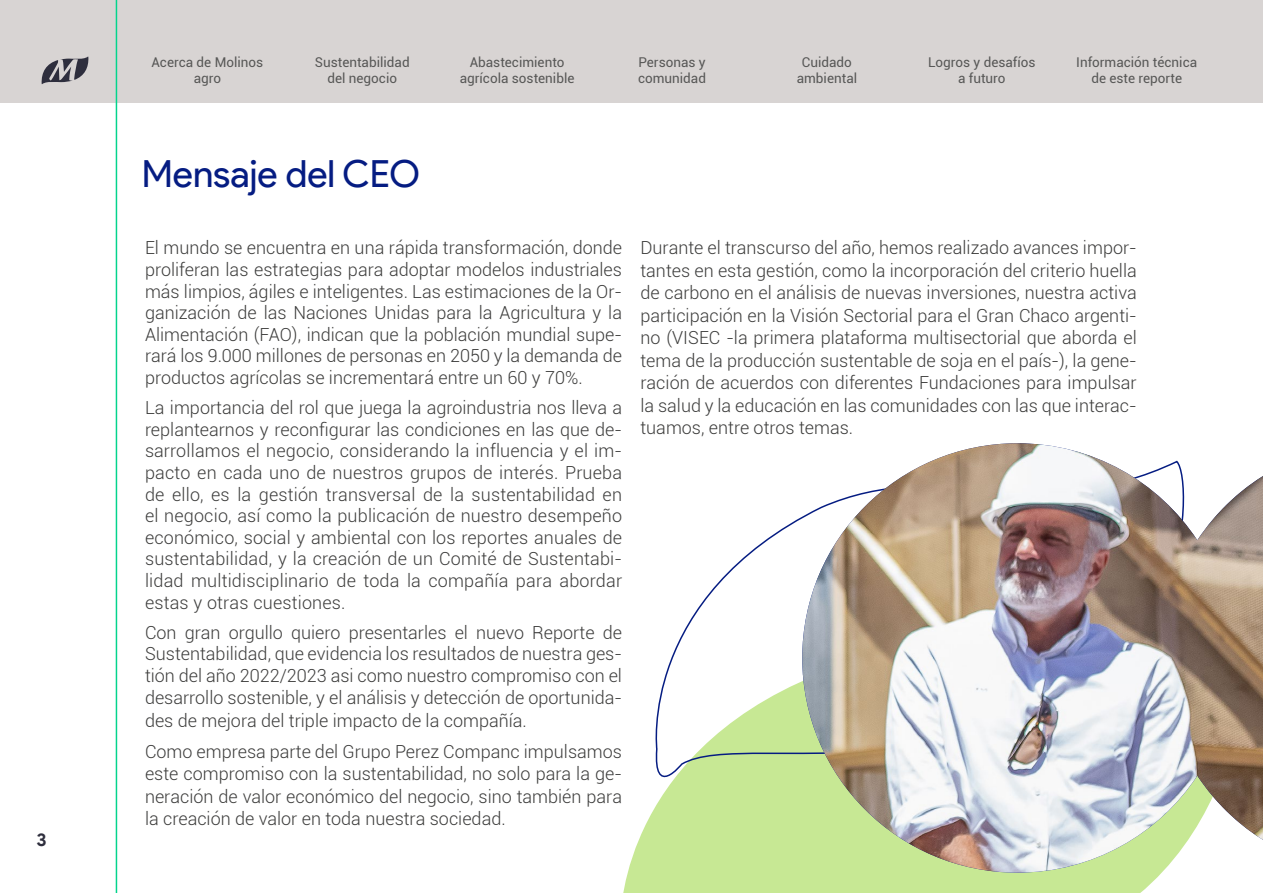
<style>
.page{position:relative;width:1263px;height:893px;background:#fff}
.page>*{position:absolute;margin:0;border:0;box-sizing:border-box;transform-origin:0 0}
.t1{font:37.5px "Product Sans";color:#051c82}
.t2{font:300 18px/21.6px "Roboto";color:#3c3c3b;text-align:justify}
.t3{font:700 18px "Product Sans";color:#2e2e3d}
.t4{font:13.5px/16.2px "Roboto";color:#575756;text-align:center}
</style>
<div class="page">
<div style="left:623px;top:800px;width:538px;height:93px;background:#c7e894"></div>
<svg style="left:655px;top:517px;width:147px;height:283px"></svg>
<img style="left:802px;top:443px;width:461px;height:430px">
<div style="left:0;top:0;width:1263px;height:103px;background:#d8d4d3"></div>
<svg style="left:41px;top:57px;width:48px;height:27px"></svg>
<hr style="left:116px;top:0;width:1px;height:893px;background:#03d48c">
<p class="t3" style="left:37px;top:829px;width:12px">3</p>
<p class="t4" style="left:151px;top:53px;width:113px">Acerca de Molinos agro</p>
<p class="t4" style="left:315px;top:53px;width:96px">Sustentabilidad del negocio</p>
<p class="t4" style="left:460px;top:53px;width:116px">Abastecimiento agrícola sostenible</p>
<p class="t4" style="left:638px;top:53px;width:70px;text-align:left">Personas y comunidad</p>
<p class="t4" style="left:797px;top:53px;width:62px">Cuidado ambiental</p>
<p class="t4" style="left:928px;top:53px;width:109px">Logros y desafíos a futuro</p>
<p class="t4" style="left:1076px;top:53px;width:122px">Información técnica de este reporte</p>
<h1 class="t1" style="left:142px;top:153px;width:280px">Mensaje del CEO</h1>
<p class="t2" style="left:145px;top:237px;width:478px">El mundo se encuentra en una rápida transformación, donde proliferan las estrategias para adoptar modelos industriales más limpios, ágiles e inteligentes. Las estimaciones de la Or&shy;ganización de las Naciones Unidas para la Agricultura y la Alimentación (FAO), indican que la población mundial supe&shy;rará los 9.000 millones de personas en 2050 y la demanda de productos agrícolas se incrementará entre un 60 y 70%.</p>
<p class="t2" style="left:145px;top:396px;width:479px">La importancia del rol que juega la agroindustria nos lleva a replantearnos y reconfigurar las condiciones en las que de&shy;sarrollamos el negocio, considerando la influencia y el im&shy;pacto en cada uno de nuestros grupos de interés. Prueba de ello, es la gestión transversal de la sustentabilidad en el negocio, así como la publicación de nuestro desempeño económico, social y ambiental con los reportes anuales de sustentabilidad, y la creación de un Comité de Sustentabi&shy;lidad multidisciplinario de toda la compañía para abordar estas y otras cuestiones.</p>
<p class="t2" style="left:145px;top:621px;width:478px;line-height:22px">Con gran orgullo quiero presentarles el nuevo Reporte de Sustentabilidad, que evidencia los resultados de nuestra ges&shy;tión del año 2022/2023 asi como nuestro compromiso con el desarrollo sostenible, y el análisis y detección de oportunida&shy;des de mejora del triple impacto de la compañía.</p>
<p class="t2" style="left:145px;top:740px;width:478px;line-height:22.5px">Como empresa parte del Grupo Perez Companc impulsamos este compromiso con la sustentabilidad, no solo para la ge&shy;neración de valor económico del negocio, sino también para la creación de valor en toda nuestra sociedad.</p>
<p class="t2" style="left:640px;top:236px;width:498px;line-height:22.5px">Durante el transcurso del año, hemos realizado avances impor&shy;tantes en esta gestión, como la incorporación del criterio huella de carbono en el análisis de nuevas inversiones, nuestra activa participación en la Visión Sectorial para el Gran Chaco argenti&shy;no (VISEC -la primera plataforma multisectorial que aborda el tema de la producción sustentable de soja en el país-), la gene&shy;ración de acuerdos con diferentes Fundaciones para impulsar la salud y la educación en las comunidades con las que interac&shy;tuamos, entre otros temas.</p>
</div>
